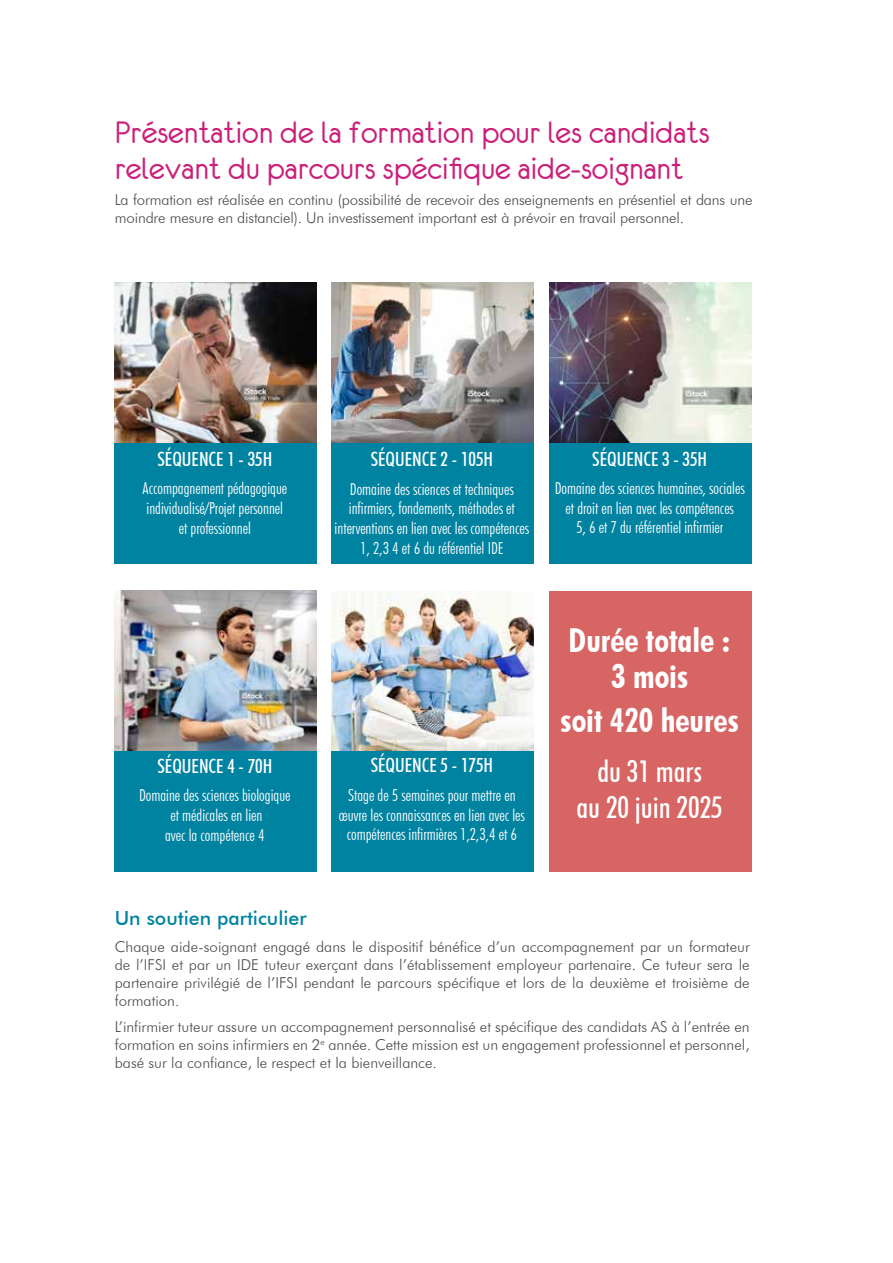
<style>
.page{position:relative;width:893px;height:1263px;background:#fff}
.page>*{position:absolute;margin:0;border:0;box-sizing:border-box;transform-origin:0 0}
.t1{font:34.5px/36px "Eurofurenceregular";color:#cb2079}
.t2{font:700 condensed 33px/36px "Futura BT";color:#fff;text-align:center}
.t3{font:500 condensed 30px/36px "Futura BT";color:#fff;text-align:center}
.t4{font:500 condensed 19.5px "Futura BT";color:#fff}
.t5{font:500 19.5px "Futura BT";color:#0083a1}
.t6{font:300 condensed 16.5px/19.8px "Futura BT";color:#fff;text-align:center}
.t7{font:300 15px/18px "Futura BT";letter-spacing:-.01em;color:#4b4b4d;text-align:justify}
</style>
<div class="page">
<img style="left:332px;top:283px;width:202px;height:160px">
<div style="left:115px;top:443px;width:202px;height:120px;background:#0083a1"></div>
<img style="left:115px;top:283px;width:202px;height:160px">
<img style="left:550px;top:283px;width:202px;height:160px">
<div style="left:332px;top:443px;width:202px;height:120px;background:#0083a1"></div>
<div style="left:550px;top:443px;width:202px;height:120px;background:#0083a1"></div>
<img style="left:332px;top:592px;width:202px;height:159px">
<div style="left:115px;top:751px;width:202px;height:120px;background:#0083a1"></div>
<img style="left:115px;top:591px;width:202px;height:160px">
<div style="left:332px;top:751px;width:202px;height:120px;background:#0083a1"></div>
<div style="left:549px;top:591px;width:203px;height:280px;background:#d66563"></div>
<h1 class="t1" style="left:115px;top:114px;width:596px">Présentation de la formation pour les candidats relevant du parcours spécifique aide-soignant</h1>
<p class="t7" style="left:115px;top:191px;width:639px">La formation est réalisée en continu (possibilité de recevoir des enseignements en présentiel et dans une moindre mesure en distanciel). Un investissement important est à prévoir en travail personnel.</p>
<h3 class="t4" style="left:157px;top:447px;width:116px">SÉQUENCE 1 - 35H</h3>
<p class="t6" style="left:142px;top:478px;width:146px">Accompagnement pédagogique individualisé/Projet personnel et professionnel</p>
<h3 class="t4" style="left:157px;top:754px;width:116px">SÉQUENCE 4 - 70H</h3>
<p class="t6" style="left:139px;top:785px;width:153px">Domaine des sciences biologique et médicales en lien<br>avec la compétence 4</p>
<h3 class="t4" style="left:371px;top:447px;width:124px">SÉQUENCE 2 - 105H</h3>
<p class="t6" style="left:335px;top:479px;width:196px">Domaine des sciences et techniques infirmiers, fondements, méthodes et interventions en lien avec les compétences 1, 2,3 4 et 6 du référentiel IDE</p>
<h3 class="t4" style="left:592px;top:447px;width:116px">SÉQUENCE 3 - 35H</h3>
<p class="t6" style="left:555px;top:478px;width:191px">Domaine des sciences humaines, sociales et droit en lien avec les compétences<br>5, 6 et 7 du référentiel infirmier</p>
<h3 class="t4" style="left:371px;top:754px;width:124px">SÉQUENCE 5 - 175H</h3>
<p class="t6" style="left:339px;top:785px;width:187px">Stage de 5 semaines pour mettre en œuvre les connaissances en lien avec les compétences infirmières 1,2,3,4 et 6</p>
<h2 class="t2" style="left:569px;top:622px;width:164px">Durée totale :<br>3 mois</h2>
<h2 class="t2" style="left:561px;top:702px;width:180px">soit 420 heures</h2>
<h3 class="t3" style="left:576px;top:753px;width:148px">du 31 mars<br>au 20 juin 2025</h3>
<h3 class="t5" style="left:115px;top:906px;width:193px">Un soutien particulier</h3>
<p class="t7" style="left:115px;top:937px;width:636px">Chaque aide-soignant engagé dans le dispositif bénéfice d’un accompagnement par un formateur de l’IFSI et par un IDE tuteur exerçant dans l’établissement employeur partenaire. Ce tuteur sera le partenaire privilégié de l’IFSI pendant le parcours spécifique et lors de la deuxième et troisième de formation.</p>
<p class="t7" style="left:115px;top:1018px;width:636px">L’infirmier tuteur assure un accompagnement personnalisé et spécifique des candidats AS à l’entrée en formation en soins infirmiers en 2<sup>e</sup> année. Cette mission est un engagement professionnel et personnel, basé sur la confiance, le respect et la bienveillance.</p>
</div>
